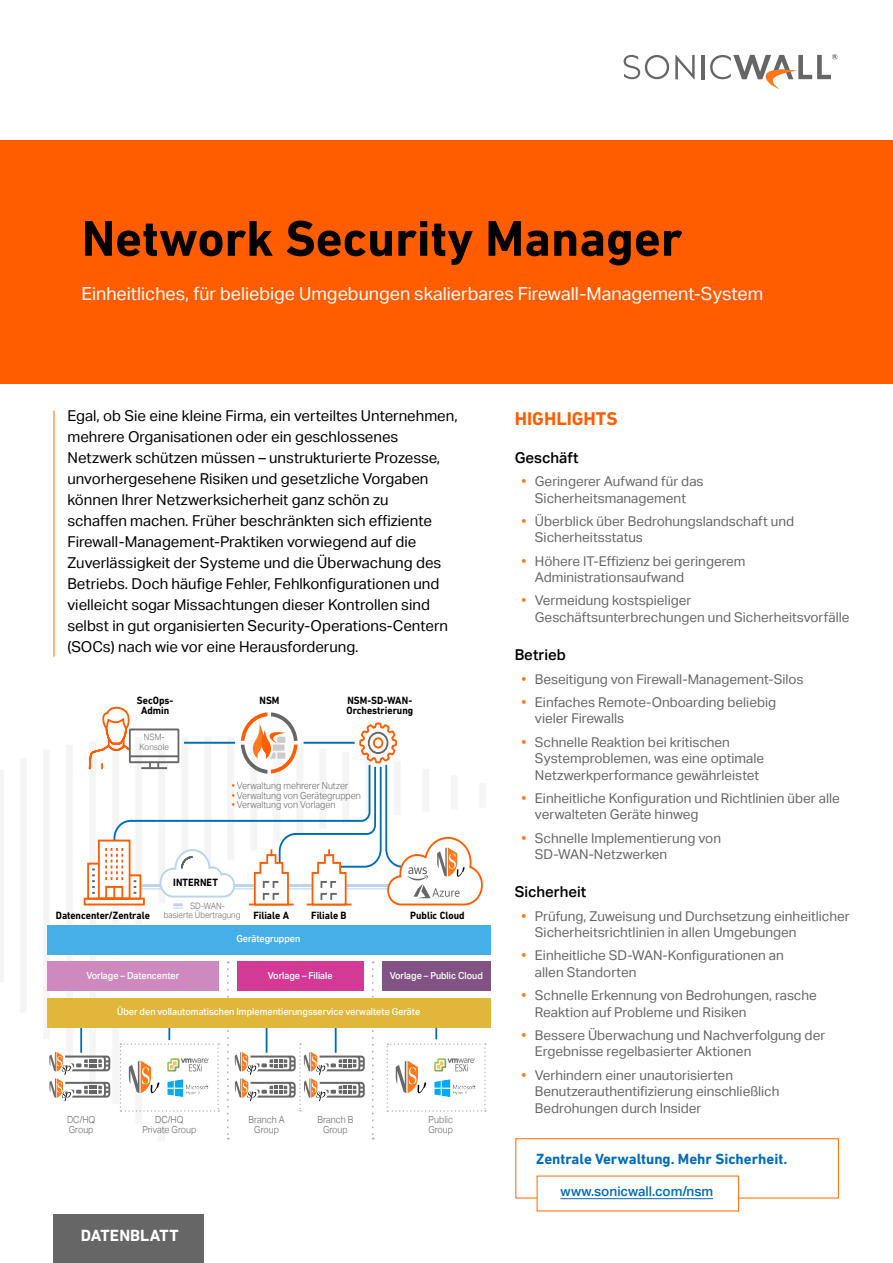
<style>
.page{position:relative;width:893px;height:1263px;background:#fff}
.page>*{position:absolute;margin:0;border:0;box-sizing:border-box;transform-origin:0 0}
.t1{font:700 51px "DIN Next LT Pro";color:#000}
.t2{font:700 18.75px "DIN Next LT Pro";color:#ff5d00}
.t3{font:18px "Aktiv Grotesk";color:#fff}
.t4{font:700 16.5px "DIN Next LT Pro";letter-spacing:.005em;color:#fff}
.t5{font:15px/21px "Aktiv Grotesk";color:#000}
.t6{font:700 15px "DIN Next LT Pro";color:#006cb6}
.t7{font:500 15px "Aktiv Grotesk";color:#000}
.t8{font:13.5px/16.5px "Aktiv Grotesk";color:#666}
.t9{font:500 13.5px "Aktiv Grotesk";color:#006cb6}
.t10{font:700 10.65px/9.8px "DIN Next LT Pro";color:#000;text-align:center;scale:.92 1}
.t11{font:300 9.75px/9.8px "Aktiv Grotesk";color:#666;text-align:center;scale:.92 1}
.t12{font:500 9.75px "Aktiv Grotesk";color:#fff;scale:.92 1}
.t13{font:300 8.7px/9.8px "Aktiv Grotesk";color:#666;text-align:center;scale:.92 1}
.s1{color:#ff5d00}
.s2{color:#ff791a}
</style>
<div class="page">
<svg style="left:47px;top:897px;width:439px;height:243px"></svg>
<svg style="left:675px;top:55px;width:20px;height:24px"></svg>
<hr style="left:701px;top:55px;width:3px;height:24px;background:#666">
<svg style="left:624px;top:55px;width:45px;height:24px"></svg>
<svg style="left:710px;top:54px;width:127px;height:35px"></svg>
<div style="left:0;top:141px;width:893px;height:243px;background:#ff5d00"></div>
<hr style="left:53px;top:411px;width:2px;height:246px;background:#ff791a">
<div style="left:515px;top:1138px;width:324px;height:60px;border:1px solid #ff791a"></div>
<div style="left:537px;top:1175px;width:202px;height:36px;background:#fff"></div>
<svg style="left:372px;top:969px;width:2px;height:170px"></svg>
<hr style="left:435px;top:1010px;width:2px;height:29px;background:#006cb6">
<hr style="left:168px;top:1011px;width:2px;height:29px;background:#006cb6">
<hr style="left:80px;top:1013px;width:2px;height:40px;background:#006cb6">
<div style="left:47px;top:925px;width:443px;height:29px;background:#47afe8"></div>
<div style="left:237px;top:962px;width:126px;height:29px;background:#d23a95"></div>
<div style="left:47px;top:962px;width:171px;height:29px;background:#ce8abe"></div>
<div style="left:382px;top:962px;width:108px;height:29px;background:#815283"></div>
<div style="left:47px;top:998px;width:443px;height:30px;background:#e0b63b"></div>
<svg style="left:47px;top:1044px;width:63px;height:85px"></svg>
<svg style="left:227px;top:969px;width:138px;height:170px"></svg>
<div style="left:84px;top:898px;width:61px;height:7px;border:2px solid #ff5d00"></div>
<svg style="left:85px;top:706px;width:399px;height:203px"></svg>
<svg style="left:387px;top:1043px;width:99px;height:69px"></svg>
<img style="left:433px;top:1077px;width:46px;height:21px">
<img style="left:435px;top:1056px;width:40px;height:16px">
<svg style="left:120px;top:1043px;width:99px;height:69px"></svg>
<img style="left:167px;top:1077px;width:45px;height:21px">
<img style="left:168px;top:1056px;width:40px;height:16px">
<hr style="left:560px;top:1198px;width:153px;height:1px;background:#006cb6">
<div style="left:53px;top:1215px;width:151px;height:48px;background:#666"></div>
<h1 class="t1" style="left:82px;top:209px;width:602px">Network Security Manager</h1>
<h3 class="t3" style="left:81px;top:283px;width:683px">Einheitliches, für beliebige Umgebungen skalierbares Firewall-Management-System</h3>
<p class="t5" style="left:68px;top:406px;width:392px">Egal, ob Sie eine kleine Firma, ein verteiltes Unternehmen, mehrere Organisationen oder ein geschlossenes Netzwerk schützen müssen – unstrukturierte Prozesse, unvorhergesehene Risiken und gesetzliche Vorgaben können Ihrer Netzwerksicherheit ganz schön zu<br>schaffen machen. Früher beschränkten sich effiziente Firewall-Management-Praktiken vorwiegend auf die Zuverlässigkeit der Systeme und die Überwachung des Betriebs. Doch häufige Fehler, Fehlkonfigurationen und vielleicht sogar Missachtungen dieser Kontrollen sind selbst in gut organisierten Security-Operations-Centern (SOCs) nach wie vor eine Herausforderung.</p>
<p class="t10" style="left:137px;top:695px;width:41px">SecOps-<br>Admin</p>
<p class="t13" style="left:140px;top:733px;width:33px">NSM-<br>Konsole</p>
<p class="t10" style="left:259px;top:695px;width:23px">NSM</p>
<p class="t10" style="left:346px;top:695px;width:74px;text-align:left">NSM-SD-WAN-<br>Orchestrierung</p>
<p class="t11" style="left:232px;top:781px;width:128px"><span class="s1">•</span> Verwaltung mehrerer Nutzer</p>
<p class="t11" style="left:232px;top:790px;width:142px"><span class="s1">•</span> Verwaltung von Gerätegruppen</p>
<p class="t11" style="left:232px;top:800px;width:114px"><span class="s1">•</span> Verwaltung von Vorlagen</p>
<p class="t10" style="left:173px;top:877px;width:50px">INTERNET</p>
<p class="t13" style="left:164px;top:901px;width:85px;text-align:left;text-indent:26px">SD-WAN&shy;basierte Übertragung</p>
<p class="t10" style="left:56px;top:910px;width:104px">Datencenter/Zentrale</p>
<p class="t10" style="left:253px;top:910px;width:40px">Filiale A</p>
<p class="t10" style="left:311px;top:910px;width:40px">Filiale B</p>
<p class="t10" style="left:410px;top:910px;width:61px">Public Cloud</p>
<p class="t12" style="left:236px;top:933px;width:71px">Gerätegruppen</p>
<p class="t12" style="left:86px;top:970px;width:102px">Vorlage – Datencenter</p>
<p class="t12" style="left:268px;top:970px;width:72px">Vorlage – Filiale</p>
<p class="t12" style="left:390px;top:970px;width:103px">Vorlage – Public Cloud</p>
<p class="t12" style="left:117px;top:1006px;width:331px">Über den vollautomatischen Implementierungsservice verwaltete Geräte</p>
<p class="t11" style="left:67px;top:1115px;width:32px;text-align:left">DC/HQ<br>Group</p>
<p class="t11" style="left:142px;top:1115px;width:60px">DC/HQ<br>Private Group</p>
<p class="t4" style="left:81px;top:1225px;width:99px">DATENBLATT</p>
<p class="t11" style="left:248px;top:1115px;width:41px">Branch A<br>Group</p>
<p class="t11" style="left:317px;top:1115px;width:41px">Branch B<br>Group</p>
<p class="t11" style="left:428px;top:1115px;width:28px;text-align:left">Public<br>Group</p>
<h2 class="t2" style="left:515px;top:407px;width:104px">HIGHLIGHTS</h2>
<p class="t7" style="left:515px;top:449px;width:65px">Geschäft</p>
<p class="t8" style="left:521px;top:473px;width:184px;text-align:center"><span class="s2">•</span> Geringerer Aufwand für das<br>Sicherheitsmanagement</p>
<p class="t8" style="left:535px;top:513px;width:261px;text-indent:-14px"><span class="s2">•</span> Überblick über Bedrohungslandschaft und<br>Sicherheitsstatus</p>
<p class="t8" style="left:535px;top:553px;width:212px;text-indent:-14px"><span class="s2">•</span> Höhere IT-Effizienz bei geringerem<br>Administrationsaufwand</p>
<p class="t8" style="left:535px;top:593px;width:316px;text-indent:-14px"><span class="s2">•</span> Vermeidung kostspieliger<br>Geschäftsunterbrechungen und Sicherheitsvorfälle</p>
<p class="t7" style="left:515px;top:646px;width:53px">Betrieb</p>
<p class="t8" style="left:521px;top:671px;width:284px"><span class="s2">•</span> Beseitigung von Firewall-Management-Silos</p>
<p class="t8" style="left:535px;top:694px;width:243px;text-indent:-14px"><span class="s2">•</span> Einfaches Remote-Onboarding beliebig vieler Firewalls</p>
<p class="t8" style="left:535px;top:734px;width:231px;text-indent:-14px"><span class="s2">•</span> Schnelle Reaktion bei kritischen<br>Systemproblemen, was eine optimale<br>Netzwerkperformance gewährleistet</p>
<p class="t8" style="left:535px;top:790px;width:306px;text-indent:-14px"><span class="s2">•</span> Einheitliche Konfiguration und Richtlinien über alle verwalteten Geräte hinweg</p>
<p class="t8" style="left:535px;top:829px;width:188px;text-indent:-14px"><span class="s2">•</span> Schnelle Implementierung von<br>SD-WAN-Netzwerken</p>
<p class="t7" style="left:515px;top:883px;width:73px">Sicherheit</p>
<p class="t8" style="left:535px;top:908px;width:316px;text-indent:-14px"><span class="s2">•</span> Prüfung, Zuweisung und Durchsetzung einheitlicher<br>Sicherheitsrichtlinien in allen Umgebungen</p>
<p class="t8" style="left:535px;top:947px;width:250px;text-indent:-14px"><span class="s2">•</span> Einheitliche SD-WAN-Konfigurationen an allen Standorten</p>
<p class="t8" style="left:535px;top:987px;width:283px;text-indent:-14px"><span class="s2">•</span> Schnelle Erkennung von Bedrohungen, rasche<br>Reaktion auf Probleme und Risiken</p>
<p class="t8" style="left:535px;top:1027px;width:292px;text-indent:-14px"><span class="s2">•</span> Bessere Überwachung und Nachverfolgung der<br>Ergebnisse regelbasierter Aktionen</p>
<p class="t8" style="left:535px;top:1066px;width:246px;text-indent:-14px"><span class="s2">•</span> Verhindern einer unautorisierten<br>Benutzerauthentifizierung einschließlich<br>Bedrohungen durch Insider</p>
<p class="t6" style="left:536px;top:1150px;width:253px">Zentrale Verwaltung. Mehr Sicherheit.</p>
<p class="t9" style="left:560px;top:1183px;width:154px">www.sonicwall.com/nsm</p>
</div>
